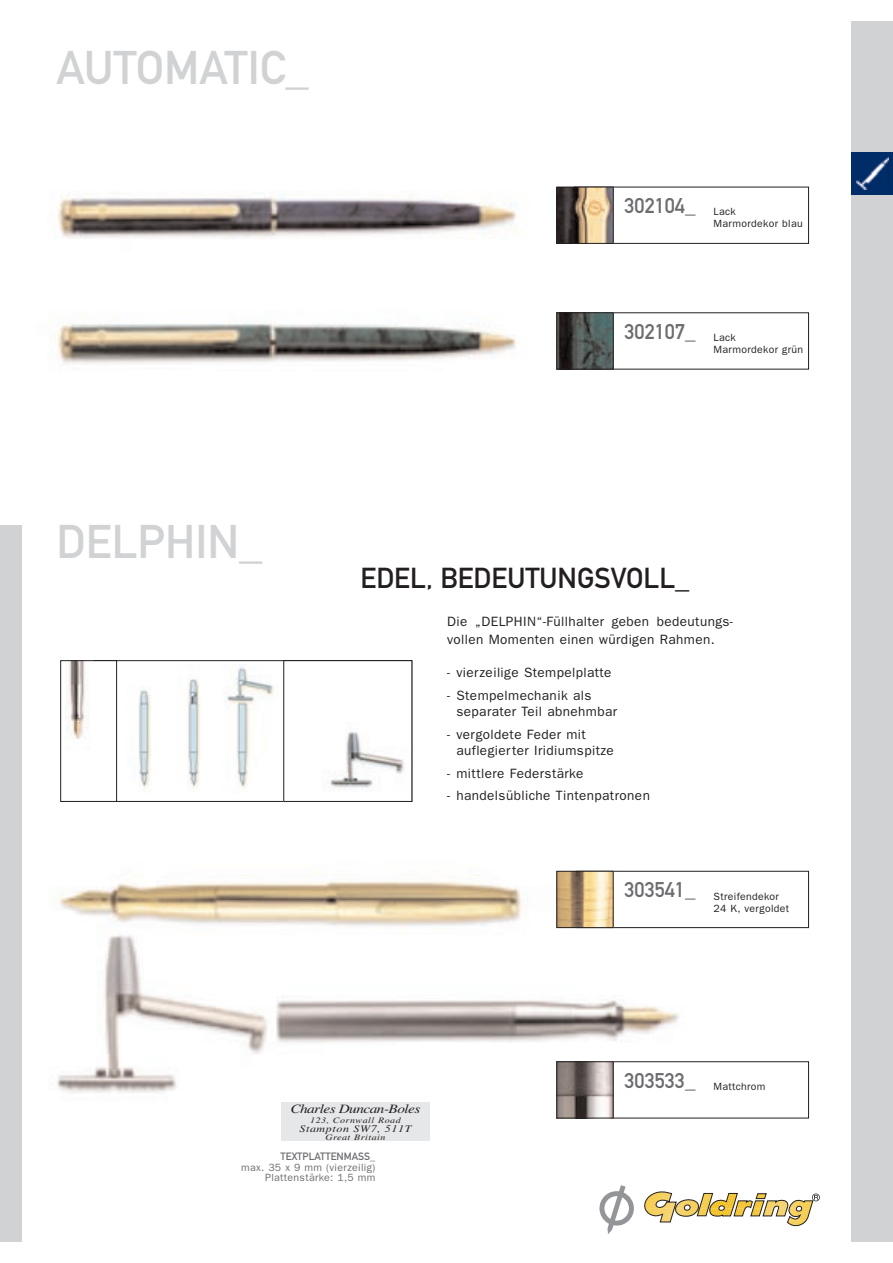
<style>
.page{position:relative;width:893px;height:1263px;background:#fff}
.page>*{position:absolute;margin:0;border:0;box-sizing:border-box;transform-origin:0 0}
.t1{font:46.5px "DIN Mittelschrift";color:#d1d2d4}
.t2{font:28.5px "DIN Mittelschrift";color:#231f20}
.t3{font:21px "DIN Mittelschrift";color:#6c6d70}
.t4{font:13.5px/16.5px "Franklin Gothic";letter-spacing:.03em;color:#231f20}
.t5{font:italic 12.75px "Times";letter-spacing:-.035em;color:#231f20;scale:1.2 1}
.t6{font:10.5px/12px "Franklin Gothic";letter-spacing:.03em;color:#231f20}
.t7{font:10.5px/10.5px "Franklin Gothic";letter-spacing:.03em;color:#6c6d70;text-align:right}
.t8{font:10.5px "DIN Mittelschrift";color:#6c6d70}
.t9{font:italic 10.05px "Times";letter-spacing:.05em;color:#231f20;scale:1.2 1}
.t10{font:italic 8.4px "Times";letter-spacing:.05em;color:#231f20;scale:1.2 1}
</style>
<div class="page">
<img style="left:54px;top:186px;width:766px;height:1014px">
<div style="left:0;top:525px;width:22px;height:717px;background:#d1d2d4"></div>
<div style="left:851px;top:21px;width:41px;height:1221px;background:#d1d2d4"></div>
<div style="left:851px;top:152px;width:41px;height:43px;background:#002d68"></div>
<img style="left:856px;top:158px;width:32px;height:31px">
<svg style="left:556px;top:187px;width:252px;height:931px"></svg>
<img style="left:558px;top:1064px;width:53px;height:52px">
<div style="left:556px;top:1062px;width:57px;height:56px;border:1px solid #231f20"></div>
<img style="left:127px;top:664px;width:152px;height:130px">
<div style="left:61px;top:661px;width:56px;height:140px;background:#fff"></div>
<img style="left:67px;top:662px;width:22px;height:77px">
<div style="left:60px;top:660px;width:57px;height:142px;border:1px solid #231f20"></div>
<div style="left:284px;top:661px;width:128px;height:140px;background:#fff"></div>
<img style="left:329px;top:731px;width:76px;height:57px">
<div style="left:283px;top:660px;width:129px;height:142px;border:1px solid #231f20"></div>
<div style="left:281px;top:1103px;width:149px;height:38px;background:#e6e7e9"></div>
<svg style="left:599px;top:1185px;width:35px;height:49px"></svg>
<svg style="left:642px;top:1192px;width:177px;height:35px"></svg>
<h1 class="t1" style="left:57px;top:51px;width:254px">AUTOMATIC_</h1>
<h3 class="t3" style="left:624px;top:198px;width:113px">302104_ <sub>Lack</sub></h3>
<p class="t6" style="left:713px;top:219px;width:91px">Marmordekor blau</p>
<h3 class="t3" style="left:624px;top:324px;width:113px">302107_ <sub>Lack</sub></h3>
<p class="t6" style="left:713px;top:344px;width:91px">Marmordekor grün</p>
<h1 class="t1" style="left:57px;top:525px;width:207px">DELPHIN_</h1>
<h2 class="t2" style="left:360px;top:568px;width:330px">EDEL, BEDEUTUNGSVOLL_</h2>
<p class="t4" style="left:447px;top:614px;width:287px;line-height:18px">Die „DELPHIN“-Füllhalter geben bedeutungs&shy;vollen Momenten einen würdigen Rahmen.</p>
<p class="t4" style="left:447px;top:665px;width:166px">- vierzeilige Stempelplatte</p>
<p class="t4" style="left:456px;top:688px;width:162px;text-indent:-9px">- Stempelmechanik als separater Teil abnehmbar</p>
<p class="t4" style="left:456px;top:727px;width:159px;text-indent:-9px">- vergoldete Feder mit auflegierter Iridiumspitze</p>
<p class="t4" style="left:447px;top:766px;width:138px">- mittlere Federstärke</p>
<p class="t4" style="left:447px;top:788px;width:204px">- handelsübliche Tintenpatronen</p>
<p class="t6" style="left:713px;top:891px;width:77px;text-indent:-89px"><sup>303541_</sup> Streifendekor<br>24 K, vergoldet</p>
<p class="t6" style="left:624px;top:1081px;width:142px"><sup>303533_</sup> Mattchrom</p>
<p class="t5" style="left:290px;top:1104px;width:110px">Charles Duncan-Boles</p>
<p class="t10" style="left:310px;top:1117px;width:77px">123, Cornwall Road</p>
<p class="t9" style="left:299px;top:1125px;width:95px">Stampton SW7, 511T</p>
<p class="t10" style="left:325px;top:1134px;width:52px">Great Britain</p>
<p class="t8" style="left:280px;top:1153px;width:96px">TEXTPLATTENMASS_</p>
<p class="t7" style="left:241px;top:1163px;width:136px">max. 35 x 9 mm (vierzeilig)<br>Plattenstärke: 1,5 mm</p>
</div>
